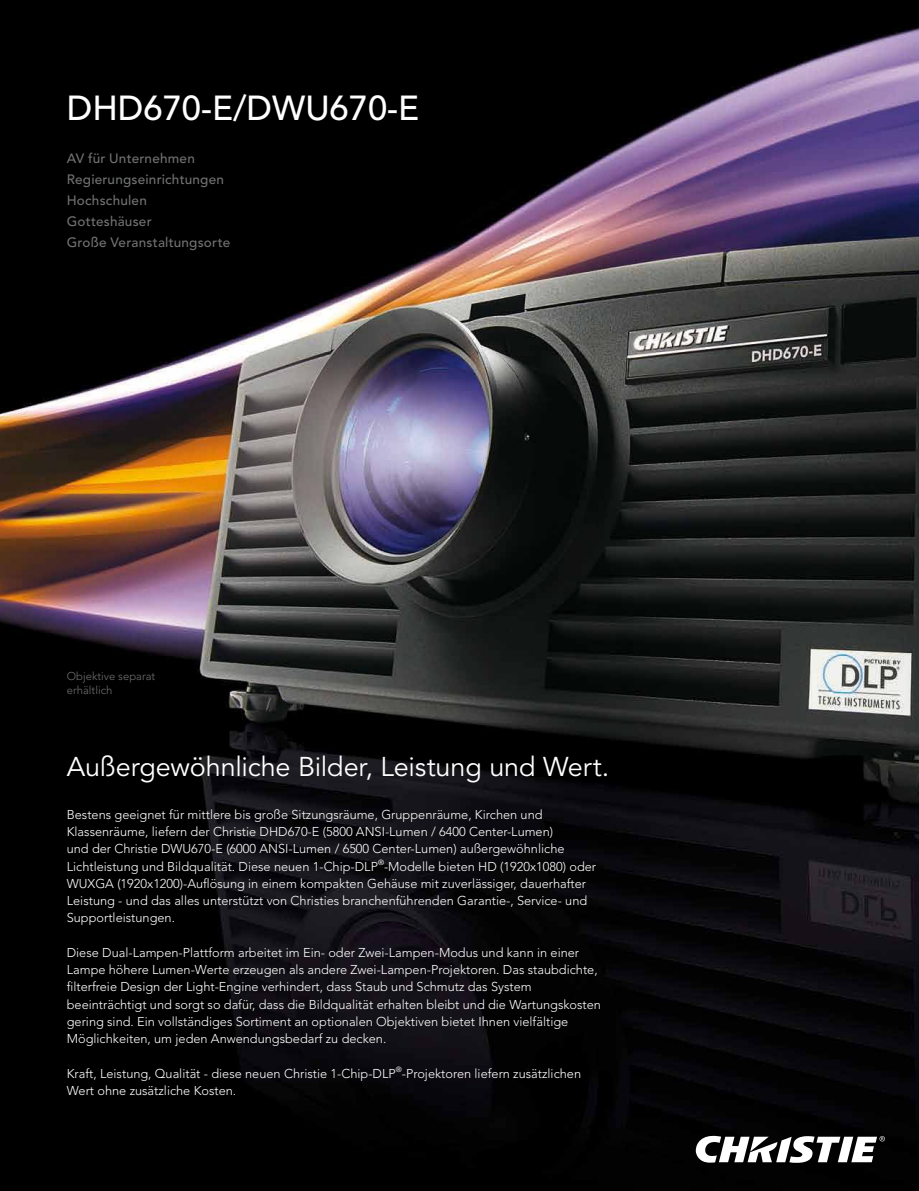
<style>
.page{position:relative;width:919px;height:1191px;background:#fff}
.page>*{position:absolute;margin:0;border:0;box-sizing:border-box;transform-origin:0 0}
.t1{font:500 34.5px "Avenir";color:#fff}
.t2{font:27px "Avenir";letter-spacing:-.005em;color:#fff}
.t3{font:500 13.5px/21px "Avenir";letter-spacing:.015em;color:#707172}
.t4{font:300 12.75px/17.2px "Avenir";color:#fff}
.t5{font:300 11.25px/14.2px "Avenir";color:#707172}
</style>
<div class="page">
<img style="left:0;top:0;width:918px;height:1191px">
<svg style="left:695px;top:1133px;width:190px;height:29px"></svg>
<h1 class="t1" style="left:67px;top:88px;width:354px">DHD670-E/DWU670-E</h1>
<p class="t3" style="left:67px;top:148px;width:165px">AV für Unternehmen<br>Regierungseinrichtungen<br>Hochschulen<br>Gotteshäuser<br>Große Veranstaltungsorte</p>
<p class="t5" style="left:67px;top:669px;width:90px">Objektive separat erhältlich</p>
<h2 class="t2" style="left:67px;top:751px;width:544px">Außergewöhnliche Bilder, Leistung und Wert.</h2>
<p class="t4" style="left:67px;top:806px;width:531px">Bestens geeignet für mittlere bis große Sitzungsräume, Gruppenräume, Kirchen und Klassenräume, liefern der Christie DHD670-E (5800 ANSI-Lumen / 6400 Center-Lumen)<br>und der Christie DWU670-E (6000 ANSI-Lumen / 6500 Center-Lumen) außergewöhnliche Lichtleistung und Bildqualität. Diese neuen 1-Chip-DLP<sup>®</sup>-Modelle bieten HD (1920x1080) oder WUXGA (1920x1200)-Auflösung in einem kompakten Gehäuse mit zuverlässiger, dauerhafter Leistung - und das alles unterstützt von Christies branchenführenden Garantie-, Service- und Supportleistungen.</p>
<p class="t4" style="left:67px;top:944px;width:535px">Diese Dual-Lampen-Plattform arbeitet im Ein- oder Zwei-Lampen-Modus und kann in einer Lampe höhere Lumen-Werte erzeugen als andere Zwei-Lampen-Projektoren. Das staubdichte, filterfreie Design der Light-Engine verhindert, dass Staub und Schmutz das System beeinträchtigt und sorgt so dafür, dass die Bildqualität erhalten bleibt und die Wartungskosten gering sind. Ein vollständiges Sortiment an optionalen Objektiven bietet Ihnen vielfältige Möglichkeiten, um jeden Anwendungsbedarf zu decken.</p>
<p class="t4" style="left:67px;top:1064px;width:516px">Kraft, Leistung, Qualität - diese neuen Christie 1-Chip-DLP<sup>®</sup>-Projektoren liefern zusätzlichen<br>Wert ohne zusätzliche Kosten.</p>
</div>
